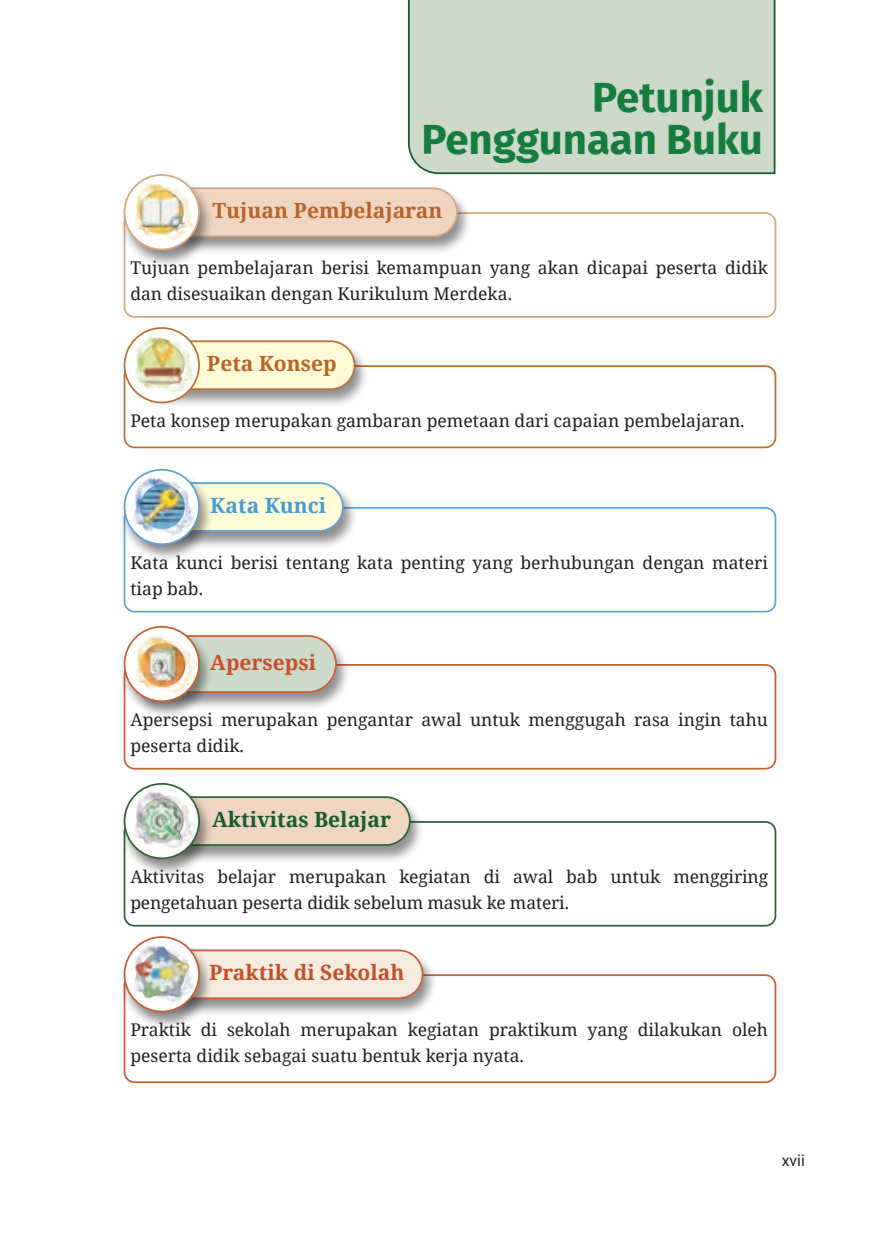
<style>
.page{position:relative;width:873px;height:1240px;background:#fff}
.page>*{position:absolute;margin:0;border:0;box-sizing:border-box;transform-origin:0 0}
.Judul_Bab{font:700 42px/42px "Fira Sans";color:#157e3e;text-align:right}
._1a_isi{font:700 21px "Noto Serif";color:#b86427}
._1a_isi-2{font:700 21px "Noto Serif";color:#c54f27}
._1a_isi-3{font:700 21px "Noto Serif";color:#165b2e}
._1a_isi-4{font:700 21px "Noto Serif";color:#499bd3}
._1a_isi-5{font:17.5px/26.2px "Noto Serif";color:#231f20}
.t1{font:15.75px "Roboto";color:#231f20}
</style>
<div class="page">
<div style="left:124px;top:212px;width:651px;height:106px;border:2px solid #d8a67e;border-radius:10px"></div>
<div style="left:124px;top:365px;width:651px;height:83px;border:2px solid #bd7035;border-radius:10px"></div>
<div style="left:124px;top:507px;width:651px;height:105px;border:2px solid #5fa3d6;border-radius:10px"></div>
<div style="left:124px;top:664px;width:651px;height:105px;border:2px solid #c95f33;border-radius:10px"></div>
<div style="left:124px;top:821px;width:651px;height:105px;border:2px solid #306539;border-radius:10px"></div>
<div style="left:124px;top:974px;width:651px;height:108px;border:2px solid #c95f33;border-radius:10px"></div>
<div style="left:171px;top:186px;width:300px;height:69px;background:#231f20;opacity:.5"></div>
<svg style="left:214px;top:186px;width:244px;height:52px;background:#ead2be"></svg>
<div style="left:120px;top:173px;width:94px;height:95px;background:#231f20;opacity:.5"></div>
<img style="left:124px;top:175px;width:74px;height:74px">
<div style="left:124px;top:174px;width:76px;height:76px;border:2px solid #d8a67e;border-radius:50%"></div>
<div style="left:139px;top:481px;width:218px;height:69px;background:#231f20;opacity:.5"></div>
<svg style="left:214px;top:481px;width:130px;height:51px;background:#f0f1d6"></svg>
<div style="left:120px;top:468px;width:94px;height:95px;background:#231f20;opacity:.5"></div>
<img style="left:124px;top:469px;width:75px;height:75px;border-radius:37px">
<div style="left:124px;top:469px;width:76px;height:76px;border:2px solid #5fa3d6;border-radius:50%"></div>
<div style="left:142px;top:339px;width:227px;height:69px;background:#231f20;opacity:.5"></div>
<svg style="left:199px;top:339px;width:157px;height:52px;background:#f6edc9"></svg>
<img style="left:124px;top:328px;width:75px;height:72px">
<div style="left:124px;top:327px;width:76px;height:76px;border:2px solid #bd7035;border-radius:50%"></div>
<div style="left:139px;top:634px;width:212px;height:77px;background:#231f20;opacity:.5"></div>
<svg style="left:214px;top:634px;width:123px;height:59px;background:#cdd1c0"></svg>
<div style="left:120px;top:625px;width:94px;height:95px;background:#231f20;opacity:.5"></div>
<img style="left:124px;top:628px;width:75px;height:73px">
<div style="left:124px;top:625px;width:76px;height:77px;border:2px solid #c95f33;border-radius:50%"></div>
<div style="left:139px;top:795px;width:285px;height:68px;background:#231f20;opacity:.5"></div>
<svg style="left:214px;top:795px;width:197px;height:51px;background:#dfceba"></svg>
<div style="left:120px;top:781px;width:94px;height:96px;background:#231f20;opacity:.5"></div>
<img style="left:124px;top:783px;width:74px;height:75px">
<div style="left:124px;top:782px;width:76px;height:77px;border:2px solid #306539;border-radius:50%"></div>
<div style="left:139px;top:948px;width:298px;height:69px;background:#231f20;opacity:.5"></div>
<svg style="left:214px;top:948px;width:210px;height:51px;background:#f1e0d3"></svg>
<div style="left:120px;top:935px;width:94px;height:95px;background:#231f20;opacity:.5"></div>
<img style="left:124px;top:936px;width:75px;height:75px;border-radius:37px">
<div style="left:124px;top:936px;width:76px;height:76px;border:2px solid #c95f33;border-radius:50%"></div>
<div style="left:408px;top:0;width:367px;height:175px;background:#cddaca"></div>
<p class="Judul_Bab" style="left:421px;top:74px;width:343px">Petunjuk<br>Penggunaan Buku</p>
<p class="_1a_isi" style="left:212px;top:196px;width:231px">Tujuan Pembelajaran</p>
<p class="_1a_isi-5" style="left:130px;top:254px;width:639px">Tujuan pembelajaran berisi kemampuan yang akan dicapai peserta didik dan disesuaikan dengan Kurikulum Merdeka.</p>
<p class="_1a_isi" style="left:207px;top:349px;width:131px">Peta Konsep</p>
<p class="_1a_isi-5" style="left:130px;top:406px;width:615px">Peta konsep merupakan gambaran pemetaan dari capaian pembelajaran.</p>
<p class="_1a_isi-4" style="left:210px;top:490px;width:117px">Kata Kunci</p>
<p class="_1a_isi-5" style="left:130px;top:548px;width:638px">Kata kunci berisi tentang kata penting yang berhubungan dengan materi tiap bab.</p>
<p class="_1a_isi-2" style="left:210px;top:647px;width:107px">Apersepsi</p>
<p class="_1a_isi-5" style="left:130px;top:705px;width:639px">Apersepsi merupakan pengantar awal untuk menggugah rasa ingin tahu peserta didik.</p>
<p class="_1a_isi-3" style="left:212px;top:804px;width:180px">Aktivitas Belajar</p>
<p class="_1a_isi-5" style="left:130px;top:862px;width:639px">Aktivitas belajar merupakan kegiatan di awal bab untuk menggiring pengetahuan peserta didik sebelum masuk ke materi.</p>
<p class="_1a_isi-2" style="left:209px;top:957px;width:197px">Praktik di Sekolah</p>
<p class="_1a_isi-5" style="left:130px;top:1015px;width:639px">Praktik di sekolah merupakan kegiatan praktikum yang dilakukan oleh peserta didik sebagai suatu bentuk kerja nyata.</p>
<p class="t1" style="left:781px;top:1149px;width:25px">xvii</p>
</div>
